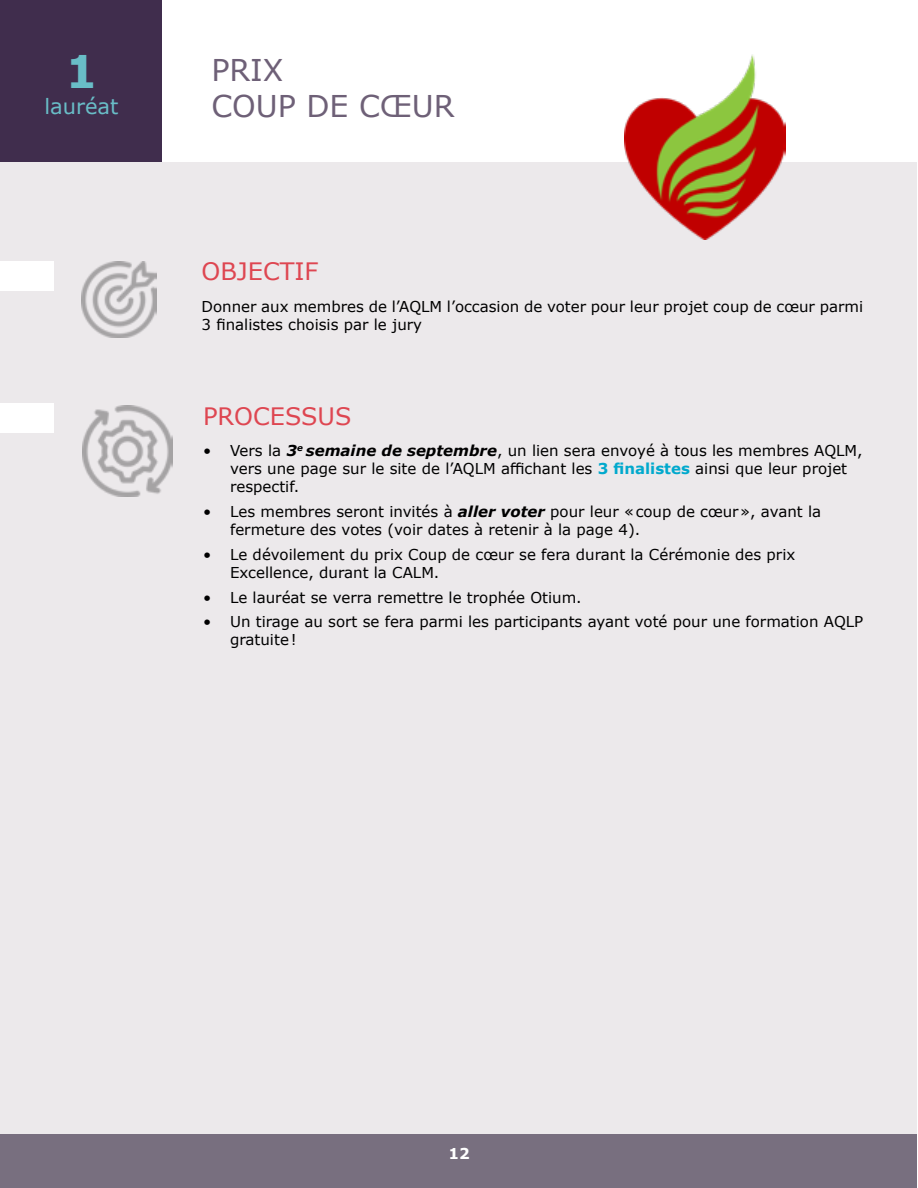
<style>
.page{position:relative;width:918px;height:1188px;background:#fff}
.page>*{position:absolute;margin:0;border:0;box-sizing:border-box;transform-origin:0 0}
.t1{font:700 45px "Verdana";color:#69bdc7}
.t2{font:30px/36px "Verdana";color:#6e6077}
.t3{font:24px "Verdana";color:#de4651}
.t4{font:21px "Verdana";color:#69bdc7}
.t5{font:15px/18px "Verdana";color:#000}
.t6{font:700 15px "Verdana";color:#fff}
.s1{font-weight:700;font-style:italic}
.s2{font-weight:700;color:#01a9cd}
</style>
<div class="page">
<div style="left:1px;top:1px;width:916px;height:1186px;background:#ece9eb"></div>
<div style="left:1px;top:1134px;width:916px;height:53px;background:#786f7f"></div>
<div style="left:162px;top:0;width:755px;height:162px;background:#fff"></div>
<div style="left:1px;top:404px;width:53px;height:29px;background:#fff"></div>
<img style="left:83px;top:406px;width:90px;height:90px">
<div style="left:0;top:0;width:162px;height:162px;background:#402d4d"></div>
<img style="left:81px;top:262px;width:76px;height:75px">
<div style="left:1px;top:262px;width:53px;height:29px;background:#fff"></div>
<img style="left:625px;top:54px;width:161px;height:185px">
<h1 class="t1" style="left:65px;top:40px;width:33px">1</h1>
<h3 class="t4" style="left:44px;top:92px;width:76px">lauréat</h3>
<h2 class="t2" style="left:211px;top:51px;width:245px">PRIX<br>COUP DE CŒUR</h2>
<h3 class="t3" style="left:202px;top:255px;width:118px">OBJECTIF</h3>
<p class="t5" style="left:202px;top:297px;width:663px">Donner aux membres de l’AQLM l’occasion de voter pour leur projet coup de cœur parmi<br>3 finalistes choisis par le jury</p>
<h3 class="t3" style="left:203px;top:400px;width:150px">PROCESSUS</h3>
<p class="t5" style="left:230px;top:442px;width:634px;text-indent:-27px">• Vers la <span class="s1">3</span><sup>e</sup> <span class="s1">semaine de septembre</span>, un lien sera envoyé à tous les membres AQLM, vers une page sur le site de l’AQLM affichant les <span class="s2">3 finalistes</span> ainsi que leur projet respectif.</p>
<p class="t5" style="left:230px;top:502px;width:593px;text-indent:-27px">• Les membres seront invités à <span class="s1">aller voter</span> pour leur «coup de cœur», avant la fermeture des votes (voir dates à retenir à la page 4).</p>
<p class="t5" style="left:230px;top:545px;width:567px;text-indent:-27px">• Le dévoilement du prix Coup de cœur se fera durant la Cérémonie des prix<br>Excellence, durant la CALM.</p>
<p class="t5" style="left:203px;top:588px;width:380px">• Le lauréat se verra remettre le trophée Otium.</p>
<p class="t5" style="left:230px;top:613px;width:635px;text-indent:-27px">• Un tirage au sort se fera parmi les participants ayant voté pour une formation AQLP gratuite!</p>
<p class="t6" style="left:448px;top:1143px;width:23px">12</p>
</div>
